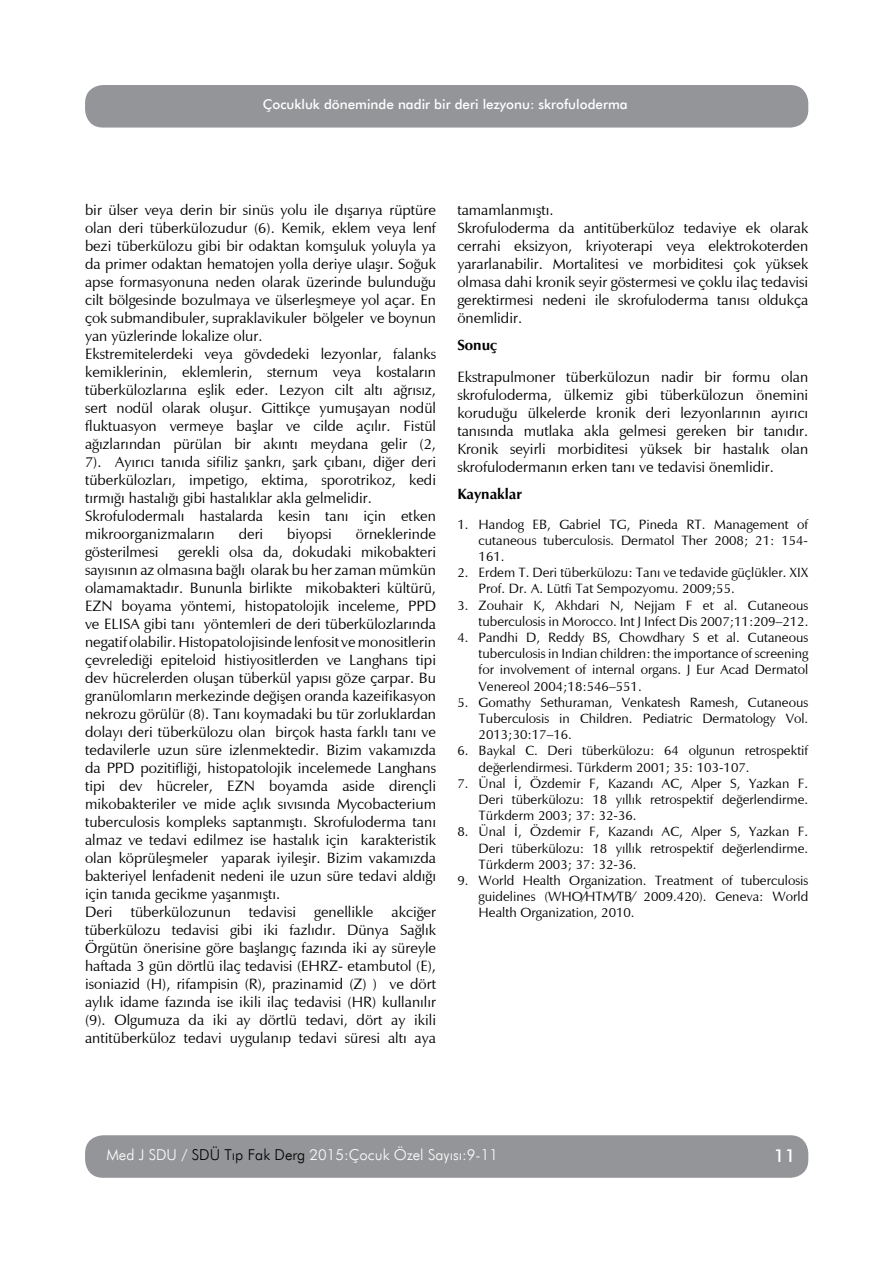
<style>
.page{position:relative;width:893px;height:1263px;background:#fff}
.page>*{position:absolute;margin:0;border:0;box-sizing:border-box;transform-origin:0 0}
.t1{font:500 18px "Futura BT";color:#fff}
.t2{font:15px/18px "Zapf Humanist 601 BT";color:#000}
.t3{font:300 15px "Futura BT";color:#fff}
.t4{font:700 15px "Zapf Humanist 601 BT";color:#000}
.t5{font:13.5px/16.2px "Zapf Humanist 601 BT";color:#000;text-align:justify}
.t6{font:500 13.5px "Futura BT";color:#fff}
.s1{color:#000}
</style>
<div class="page">
<div style="left:85px;top:85px;width:723px;height:43px;background:#939598;border-radius:18px"></div>
<div style="left:85px;top:1135px;width:723px;height:43px;background:#939598;border-radius:18px"></div>
<p class="t6" style="left:263px;top:96px;width:366px">Çocukluk döneminde nadir bir deri lezyonu: skrofuloderma</p>
<p class="t2" style="left:85px;top:201px;width:352px">bir ülser veya derin bir sinüs yolu ile dışarıya rüptüre olan deri tüberkülozudur (6). Kemik, eklem veya lenf bezi tüberkülozu gibi bir odaktan komşuluk yoluyla ya da primer odaktan hematojen yolla deriye ulaşır. Soğuk apse formasyonuna neden olarak üzerinde bulunduğu cilt bölgesinde bozulmaya ve ülserleşmeye yol açar. En çok submandibuler, supraklavikuler bölgeler ve boynun yan yüzlerinde lokalize olur.<br>Ekstremitelerdeki veya gövdedeki lezyonlar, falanks kemiklerinin, eklemlerin, sternum veya kostaların tüberkülozlarına eşlik eder. Lezyon cilt altı ağrısız, sert nodül olarak oluşur. Gittikçe yumuşayan nodül fluktuasyon vermeye başlar ve cilde açılır. Fistül ağızlarından pürülan bir akıntı meydana gelir (2, 7). Ayırıcı tanıda sifiliz şankrı, şark çıbanı, diğer deri tüberkülozları, impetigo, ektima, sporotrikoz, kedi tırmığı hastalığı gibi hastalıklar akla gelmelidir.<br>Skrofulodermalı hastalarda kesin tanı için etken mikroorganizmaların</p>
<p class="t2" style="left:239px;top:525px;width:26px">deri</p>
<p class="t2" style="left:287px;top:525px;width:46px">biyopsi</p>
<p class="t2" style="left:356px;top:525px;width:82px">örneklerinde</p>
<p class="t2" style="left:85px;top:543px;width:352px;text-indent:93px">gerekli olsa da, dokudaki mikobakteri sayısının az olmasına bağlı olarak bu her zaman mümkün olamamaktadır. Bununla birlikte mikobakteri kültürü, EZN boyama yöntemi, histopatolojik inceleme, PPD ve ELISA gibi tanı yöntemleri de deri tüberkülozlarında negatif olabilir. Histopatolojisinde lenfosit ve monositlerin çevrelediği epiteloid histiyositlerden ve Langhans tipi dev hücrelerden oluşan tüberkül yapısı göze çarpar. Bu granülomların merkezinde değişen oranda kazeifikasyon nekrozu görülür (8). Tanı koymadaki bu tür zorluklardan dolayı deri tüberkülozu olan birçok hasta farklı tanı ve tedavilerle uzun süre izlenmektedir. Bizim vakamızda da PPD pozitifliği, histopatolojik incelemede Langhans tipi dev hücreler, EZN boyamda aside dirençli mikobakteriler ve mide açlık sıvısında Mycobacterium tuberculosis kompleks saptanmıştı. Skrofuloderma tanı almaz ve tedavi edilmez ise hastalık için karakteristik olan köprüleşmeler yaparak iyileşir. Bizim vakamızda bakteriyel lenfadenit nedeni ile uzun süre tedavi aldığı için tanıda gecikme yaşanmıştı.<br>Deri tüberkülozunun tedavisi genellikle akciğer tüberkülozu tedavisi gibi iki fazlıdır. Dünya Sağlık Örgütün önerisine göre başlangıç fazında iki ay süreyle haftada 3 gün dörtlü ilaç tedavisi (EHRZ- etambutol (E), isoniazid (H), rifampisin (R), prazinamid (Z) ) ve dört aylık idame fazında ise ikili ilaç tedavisi (HR) kullanılır (9). Olgumuza da iki ay dörtlü tedavi, dört ay ikili antitüberküloz tedavi uygulanıp tedavi süresi altı aya</p>
<p class="t2" style="left:85px;top:543px;width:75px">gösterilmesi</p>
<p class="t2" style="left:457px;top:201px;width:352px">tamamlanmıştı.<br>Skrofuloderma da antitüberküloz tedaviye ek olarak cerrahi eksizyon, kriyoterapi veya elektrokoterden yararlanabilir. Mortalitesi ve morbiditesi çok yüksek olmasa dahi kronik seyir göstermesi ve çoklu ilaç tedavisi gerektirmesi nedeni ile skrofuloderma tanısı oldukça önemlidir.</p>
<p class="t4" style="left:457px;top:336px;width:41px">Sonuç</p>
<p class="t2" style="left:457px;top:368px;width:352px;text-align:justify">Ekstrapulmoner tüberkülozun nadir bir formu olan skrofuloderma, ülkemiz gibi tüberkülozun önemini koruduğu ülkelerde kronik deri lezyonlarının ayırıcı tanısında mutlaka akla gelmesi gereken bir tanıdır.<br>Kronik seyirli morbiditesi yüksek bir hastalık olan skrofulodermanın erken tanı ve tedavisi önemlidir.</p>
<p class="t4" style="left:457px;top:485px;width:66px">Kaynaklar</p>
<p class="t5" style="left:478px;top:516px;width:331px;text-indent:-21px">1. Handog EB, Gabriel TG, Pineda RT. Management of cutaneous tuberculosis. Dermatol Ther 2008; 21: 154- 161.</p>
<p class="t5" style="left:478px;top:565px;width:331px;text-indent:-21px">2. Erdem T. Deri tüberkülozu: Tanı ve tedavide güçlükler. XIX<br>Prof. Dr. A. Lütfi Tat Sempozyomu. 2009;55.</p>
<p class="t5" style="left:457px;top:597px;width:352px;text-align:right">3. Zouhair K, Akhdari N, Nejjam F et al. Cutaneous tuberculosis in Morocco. Int J Infect Dis 2007;11:209–212.</p>
<p class="t5" style="left:478px;top:629px;width:331px;text-indent:-21px">4. Pandhi D, Reddy BS, Chowdhary S et al. Cutaneous tuberculosis in Indian children: the importance of screening for involvement of internal organs. J Eur Acad Dermatol Venereol 2004;18:546–551.</p>
<p class="t5" style="left:478px;top:694px;width:331px;text-indent:-21px">5. Gomathy Sethuraman, Venkatesh Ramesh, Cutaneous Tuberculosis in Children. Pediatric Dermatology Vol.<br>2013;30:17–16.</p>
<p class="t5" style="left:478px;top:743px;width:331px;text-indent:-21px">6. Baykal C. Deri tüberkülozu: 64 olgunun retrospektif değerlendirmesi. Türkderm 2001; 35: 103-107.</p>
<p class="t5" style="left:478px;top:775px;width:331px;text-indent:-21px">7. Ünal İ, Özdemir F, Kazandı AC, Alper S, Yazkan F.<br>Deri tüberkülozu: 18 yıllık retrospektif değerlendirme.<br>Türkderm 2003; 37: 32-36.</p>
<p class="t5" style="left:478px;top:824px;width:331px;text-indent:-21px">8. Ünal İ, Özdemir F, Kazandı AC, Alper S, Yazkan F.<br>Deri tüberkülozu: 18 yıllık retrospektif değerlendirme.<br>Türkderm 2003; 37: 32-36.</p>
<p class="t5" style="left:478px;top:872px;width:331px;text-indent:-21px">9. World Health Organization. Treatment of tuberculosis guidelines (WHO#HTM#TB# 2009.420). Geneva: World Health Organization, 2010.</p>
<p class="t3" style="left:106px;top:1146px;width:393px">Med J SDU / <span class="s1">SDÜ Tıp Fak Derg</span> 2015:Çocuk Özel Sayısı:9-11</p>
<p class="t1" style="left:773px;top:1145px;width:23px">11</p>
</div>
